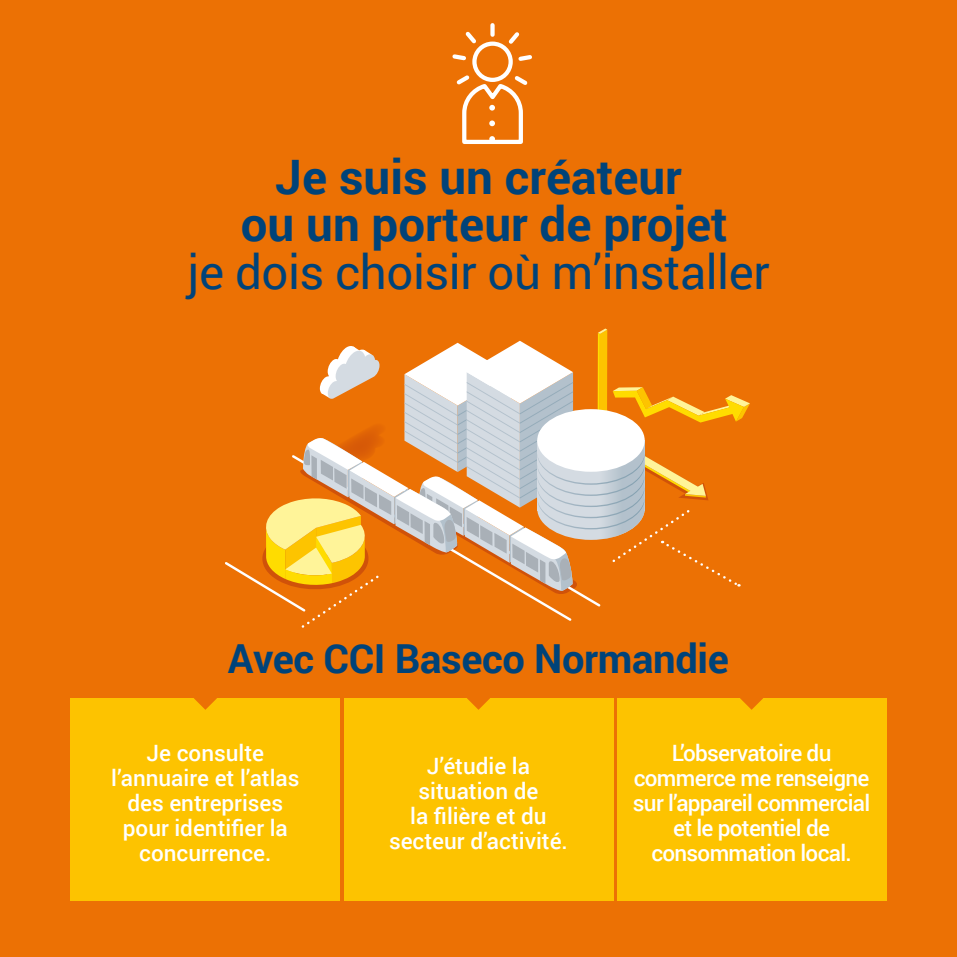
<style>
.page{position:relative;width:957px;height:957px;background:#ec7104}
.page>*{position:absolute;margin:0;border:0;box-sizing:border-box;transform-origin:0 0}
.t1{font:700 47.5px/47.5px "Roboto";color:#004379;text-align:center}
.t2{font:47.5px "Roboto";letter-spacing:-.01em;color:#004379}
.t3{font:700 40px "Roboto";letter-spacing:-.01em;color:#004379}
.t4{font:500 22.5px/25px "Roboto";color:#fff;text-align:center}
.t5{font:500 22.5px/25px "Roboto";letter-spacing:-.03em;color:#fff;text-align:center}
</style>
<div class="page">
<svg style="left:225px;top:328px;width:525px;height:300px"></svg>
<svg style="left:452px;top:23px;width:80px;height:121px"></svg>
<div style="left:71px;top:698px;width:269px;height:202px;background:#fdc300"></div>
<div style="left:344px;top:698px;width:269px;height:202px;background:#fdc300"></div>
<div style="left:617px;top:698px;width:269px;height:202px;background:#fdc300"></div>
<svg style="left:194px;top:698px;width:23px;height:12px"></svg>
<svg style="left:467px;top:698px;width:23px;height:12px"></svg>
<svg style="left:740px;top:698px;width:23px;height:12px"></svg>
<h1 class="t1" style="left:241px;top:151px;width:488px">Je suis un créateur<br>ou un porteur de projet</h1>
<h1 class="t2" style="left:187px;top:238px;width:584px">je dois choisir où m’installer</h1>
<h2 class="t3" style="left:228px;top:631px;width:502px">Avec CCI Baseco Normandie</h2>
<p class="t4" style="left:111px;top:739px;width:190px">Je consulte l’annuaire et l’atlas des entreprises pour identifier la concurrence.</p>
<p class="t4" style="left:389px;top:752px;width:180px">J’étudie la situation de<br>la filière et du secteur d’activité.</p>
<p class="t5" style="left:633px;top:739px;width:239px">L’observatoire du commerce me renseigne sur l’appareil commercial et le potentiel de consommation local.</p>
</div>
